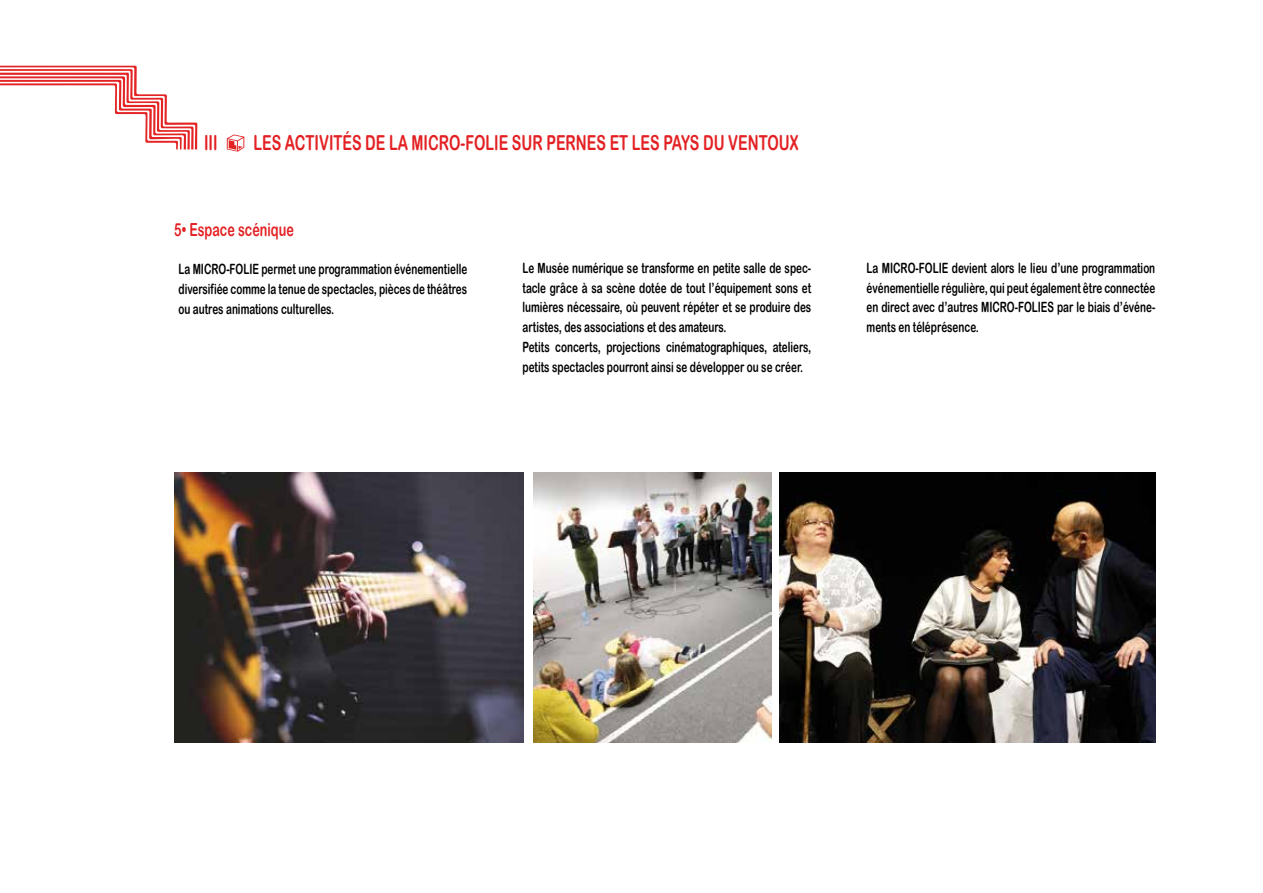
<style>
.page{position:relative;width:1263px;height:893px;background:#fff}
.page>*{position:absolute;margin:0;border:0;box-sizing:border-box;transform-origin:0 0}
.t1{font:20.7px "Arial Rounded MT Bold";color:#e32124;scale:.7 1}
.t2{font:18px "Arial Rounded MT Bold";color:#e32124;scale:.7 1}
.t3{font:14.25px/19.8px "Arial Rounded MT Bold";color:#000;text-align:justify;scale:.7 1}
</style>
<div class="page">
<svg style="left:227px;top:134px;width:17px;height:18px"></svg>
<svg style="left:0;top:65px;width:198px;height:84px"></svg>
<img style="left:534px;top:472px;width:237px;height:271px">
<img style="left:174px;top:472px;width:350px;height:271px">
<img style="left:780px;top:472px;width:375px;height:270px">
<h1 class="t1" style="left:204px;top:130px;width:21px">III</h1>
<h1 class="t1" style="left:253px;top:130px;width:780px">LES ACTIVITÉS DE LA MICRO-FOLIE SUR PERNES ET LES PAYS DU VENTOUX</h1>
<p class="t2" style="left:174px;top:219px;width:172px">5• Espace scénique</p>
<p class="t3" style="left:178px;top:259px;width:414px">La MICRO-FOLIE permet une programmation événementielle diversifiée comme la tenue de spectacles, pièces de théâtres ou autres animations culturelles.</p>
<p class="t3" style="left:522px;top:258px;width:414px;text-align:left">Le Musée numérique se transforme en petite salle de spec&shy;tacle grâce à sa scène dotée de tout l’équipement sons et lumières nécessaire, où peuvent répéter et se produire des artistes, des associations et des amateurs.<br>Petits concerts, projections cinématographiques, ateliers, petits spectacles pourront ainsi se développer ou se créer.</p>
<p class="t3" style="left:866px;top:258px;width:414px">La MICRO-FOLIE devient alors le lieu d’une programmation événementielle régulière, qui peut également être connectée en direct avec d’autres MICRO-FOLIES par le biais d’événe&shy;ments en téléprésence.</p>
</div>
